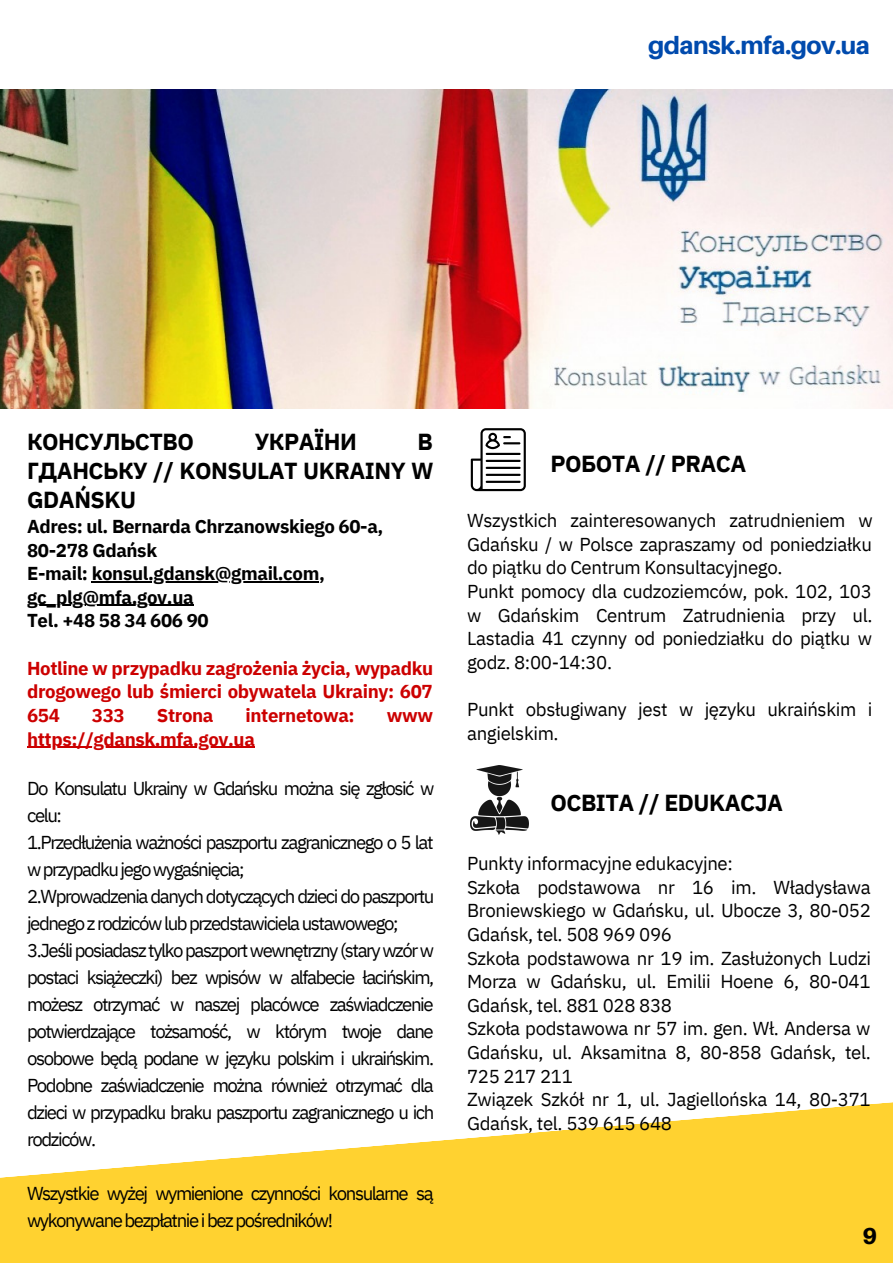
<style>
.page{position:relative;width:893px;height:1264px;background:#fff}
.page>*{position:absolute;margin:0;border:0;box-sizing:border-box;transform-origin:0 0}
.t1{font:800 24.6px "Aileron";letter-spacing:-.02em;color:#004aad}
.t2{font:700 23.1px/29.2px "IBM Plex Sans";letter-spacing:-.02em;color:#000;text-align:justify}
.t3{font:800 23.1px "Aileron";color:#000}
.t4{font:18.6px/23.5px "IBM Plex Sans";letter-spacing:-.02em;color:#000;text-align:justify}
.t5{font:18.6px/27px "IBM Plex Sans";letter-spacing:-.075em;color:#000}
.t6{font:700 18.6px/23.5px "IBM Plex Sans";letter-spacing:-.02em;color:#c00;text-align:justify}
.t7{font:700 18.6px/23.5px "IBM Plex Sans";letter-spacing:-.02em;color:#000}
</style>
<div class="page">
<img style="left:0;top:89px;width:892px;height:319px">
<svg style="left:470px;top:428px;width:56px;height:63px"></svg>
<hr style="left:485px;top:453px;width:35px;height:2px;background:#000">
<hr style="left:485px;top:460px;width:35px;height:2px;background:#000">
<hr style="left:485px;top:467px;width:35px;height:2px;background:#000">
<hr style="left:485px;top:474px;width:35px;height:2px;background:#000">
<hr style="left:485px;top:481px;width:35px;height:2px;background:#000">
<img style="left:470px;top:765px;width:58px;height:69px">
<svg style="left:0;top:1102px;width:892px;height:160px;fill:#ffd230"></svg>
<hr style="left:92px;top:581px;width:227px;height:1px;background:#000">
<hr style="left:27px;top:605px;width:166px;height:1px;background:#000">
<hr style="left:27px;top:746px;width:227px;height:1px;background:#c00">
<p class="t1" style="left:648px;top:30px;width:223px">gdansk.mfa.gov.ua</p>
<p class="t2" style="left:27px;top:426px;width:168px">КОНСУЛЬСТВО</p>
<p class="t2" style="left:255px;top:426px;width:103px">УКРАЇНИ</p>
<p class="t2" style="left:27px;top:426px;width:408px;text-indent:390px">В ГДАНСЬКУ // KONSULAT UKRAINY W GDAŃSKU</p>
<p class="t7" style="left:27px;top:514px;width:358px">Adres: ul. Bernarda Chrzanowskiego 60-a,</p>
<p class="t7" style="left:27px;top:538px;width:131px">80-278 Gdańsk</p>
<p class="t7" style="left:27px;top:561px;width:299px">E-mail: konsul.gdansk@gmail.com, gc_plg@mfa.gov.ua</p>
<p class="t7" style="left:27px;top:608px;width:183px">Tel. +48 58 34 606 90</p>
<p class="t6" style="left:27px;top:656px;width:407px">Hotline w przypadku zagrożenia życia, wypadku drogowego lub śmierci obywatela Ukrainy: 607<br>654</p>
<p class="t6" style="left:92px;top:703px;width:34px">333</p>
<p class="t6" style="left:157px;top:703px;width:58px">Strona</p>
<p class="t6" style="left:245px;top:703px;width:111px">internetowa:</p>
<p class="t6" style="left:387px;top:703px;width:48px">www</p>
<p class="t6" style="left:27px;top:726px;width:229px">https://gdansk.mfa.gov.ua</p>
<p class="t5" style="left:27px;top:774px;width:409px">Do Konsulatu Ukrainy w Gdańsku można się zgłosić w celu:</p>
<p class="t5" style="left:27px;top:828px;width:408px">1.Przedłużenia ważności paszportu zagranicznego o 5 lat w przypadku jego wygaśnięcia;</p>
<p class="t5" style="left:27px;top:882px;width:409px">2.Wprowadzenia danych dotyczących dzieci do paszportu jednego z rodziców lub przedstawiciela ustawowego;</p>
<p class="t4" style="left:27px;top:936px;width:409px;line-height:27px">3.Jeśli posiadasz tylko paszport wewnętrzny (stary wzór w postaci książeczki) bez wpisów w alfabecie łacińskim, możesz otrzymać w naszej placówce zaświadczenie potwierdzające tożsamość, w którym twoje dane osobowe będą podane w języku polskim i ukraińskim.<br>Podobne zaświadczenie można również otrzymać dla dzieci w przypadku braku paszportu zagranicznego u ich rodziców.</p>
<p class="t5" style="left:27px;top:1179px;width:408px">Wszystkie wyżej wymienione czynności konsularne są wykonywane bezpłatnie i bez pośredników!</p>
<p class="t2" style="left:550px;top:448px;width:197px">РОБОТА // PRACA</p>
<p class="t4" style="left:467px;top:508px;width:407px">Wszystkich zainteresowanych zatrudnieniem w Gdańsku / w Polsce zapraszamy od poniedziałku do piątku do Centrum Konsultacyjnego.</p>
<p class="t4" style="left:467px;top:579px;width:407px">Punkt pomocy dla cudzoziemców, pok. 102, 103 w Gdańskim Centrum Zatrudnienia przy ul.<br>Lastadia 41 czynny od poniedziałku do piątku w godz. 8:00-14:30.</p>
<p class="t4" style="left:467px;top:697px;width:406px">Punkt obsługiwany jest w języku ukraińskim i angielskim.</p>
<p class="t2" style="left:550px;top:787px;width:234px">ОСВІТА // EDUKACJA</p>
<p class="t4" style="left:467px;top:851px;width:267px">Punkty informacyjne edukacyjne:</p>
<p class="t4" style="left:467px;top:875px;width:405px">Szkoła podstawowa nr 16 im. Władysława Broniewskiego w Gdańsku, ul. Ubocze 3, 80-052<br>Gdańsk, tel. 508 969 096</p>
<p class="t4" style="left:467px;top:945px;width:405px">Szkoła podstawowa nr 19 im. Zasłużonych Ludzi Morza w Gdańsku, ul. Emilii Hoene 6, 80-041<br>Gdańsk, tel. 881 028 838</p>
<p class="t4" style="left:467px;top:1016px;width:405px">Szkoła podstawowa nr 57 im. gen. Wł. Andersa w Gdańsku, ul. Aksamitna 8, 80-858 Gdańsk, tel.<br>725 217 211</p>
<p class="t4" style="left:467px;top:1087px;width:405px">Związek Szkół nr 1, ul. Jagiellońska 14, 80-371<br>Gdańsk, tel. 539 615 648</p>
<p class="t3" style="left:862px;top:1221px;width:16px">9</p>
</div>
